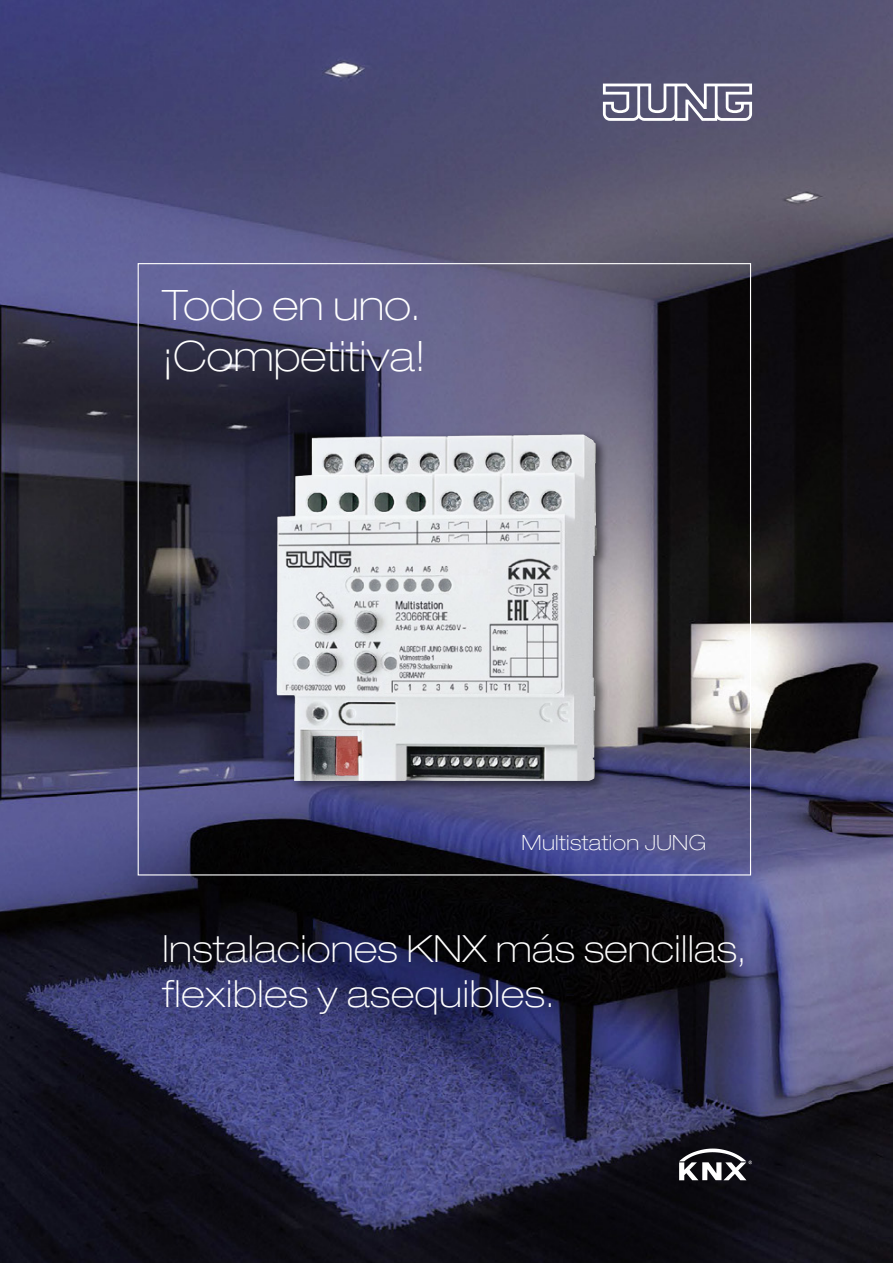
<style>
.page{position:relative;width:893px;height:1263px;background:#fff}
.page>*{position:absolute;margin:0;border:0;box-sizing:border-box;transform-origin:0 0}
.t1{font:100 expanded 42px/50.4px "Helvetica Neue LT Pro";color:#fff}
.t2{font:100 expanded 37.5px/45px "Helvetica Neue LT Pro";letter-spacing:.01em;color:#fff}
.t3{font:100 expanded 21px "Helvetica Neue LT Pro";letter-spacing:.02em;color:#fff}
</style>
<div class="page">
<img style="left:0;top:0;width:893px;height:1263px">
<svg style="left:603px;top:84px;width:149px;height:37px"></svg>
<div style="left:273px;top:430px;width:336px;height:363px;background:#000;opacity:.5"></div>
<img style="left:277px;top:434px;width:320px;height:347px">
<img style="left:682px;top:1148px;width:30px;height:11px">
<p class="t1" style="left:163px;top:280px;width:264px">Todo en uno. ¡Competitiva!</p>
<p class="t3" style="left:521px;top:829px;width:186px">Multistation JUNG</p>
<p class="t2" style="left:163px;top:926px;width:585px">Instalaciones KNX más sencillas, flexibles y asequibles.</p>
</div>
